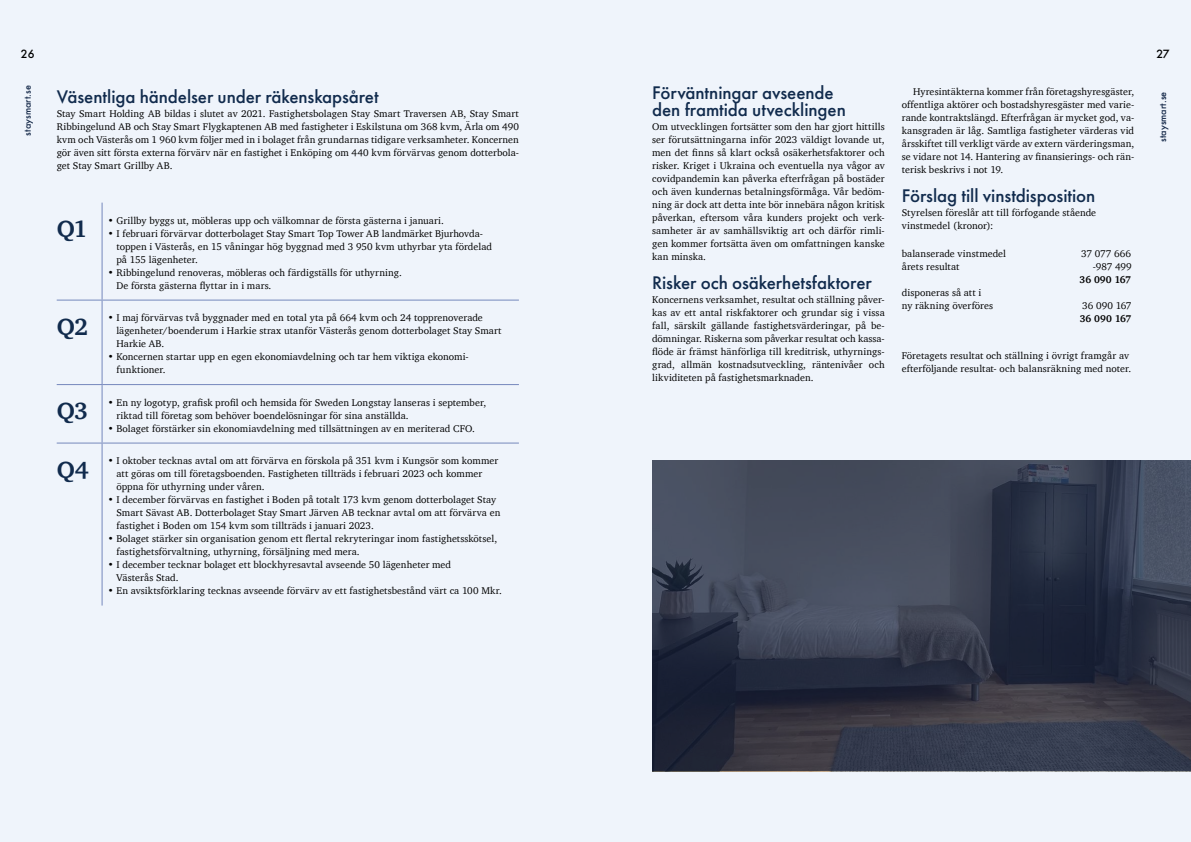
<style>
.page{position:relative;width:1191px;height:842px;background:#eff4fb}
.page>*{position:absolute;margin:0;border:0;box-sizing:border-box;transform-origin:0 0}
.t1{font:700 24px "Charter";letter-spacing:-.025em;color:#112b4d}
.t2{font:500 19px/17px "Futura PT";letter-spacing:-.005em;color:#112b4d}
.t3{font:500 11px "Futura";color:#000}
.t4{font:10px/13px "Charter";letter-spacing:.005em;color:#000}
.t5{font:700 10px "Charter";letter-spacing:-.005em;color:#000}
.t6{font:500 9px "Futura";color:#152949}
</style>
<div class="page">
<hr style="left:57px;top:300px;width:45px;height:1px;background:#7588bc">
<hr style="left:102px;top:300px;width:417px;height:1px;background:#7588bc">
<hr style="left:57px;top:443px;width:45px;height:1px;background:#7588bc">
<hr style="left:102px;top:443px;width:417px;height:1px;background:#7588bc">
<hr style="left:57px;top:384px;width:45px;height:1px;background:#7588bc">
<hr style="left:102px;top:384px;width:417px;height:1px;background:#7588bc">
<hr style="left:102px;top:203px;width:1px;height:97px;background:#7588bc">
<hr style="left:102px;top:301px;width:1px;height:83px;background:#7588bc">
<hr style="left:102px;top:385px;width:1px;height:58px;background:#7588bc">
<hr style="left:102px;top:444px;width:1px;height:161px;background:#7588bc">
<svg style="left:652px;top:461px;width:539px;height:310px"></svg>
<p class="t3" style="left:21px;top:46px;width:15px">26</p>
<p class="t6" style="left:21px;top:136px;width:52px;rotate:-90deg">staysmart.se</p>
<h2 class="t2" style="left:57px;top:88px;width:323px">Väsentliga händelser under räkenskapsåret</h2>
<p class="t4" style="left:57px;top:107px;width:464px;text-align:justify">Stay Smart Holding AB bildas i slutet av 2021. Fastighetsbolagen Stay Smart Traversen AB, Stay Smart Ribbingelund AB och Stay Smart Flygkaptenen AB med fastigheter i Eskilstuna om 368 kvm, Ärla om 490 kvm och Västerås om 1 960 kvm följer med in i bolaget från grundarnas tidigare verksamheter. Koncernen gör även sitt första externa förvärv när en fastighet i Enköping om 440 kvm förvärvas genom dotterbola&shy;get Stay Smart Grillby AB.</p>
<h1 class="t1" style="left:57px;top:208px;width:32px">Q1</h1>
<p class="t4" style="left:108px;top:214px;width:337px">• Grillby byggs ut, möbleras upp och välkomnar de första gästerna i januari.</p>
<p class="t4" style="left:116px;top:227px;width:377px;text-indent:-9px">• I februari förvärvar dotterbolaget Stay Smart Top Tower AB landmärket Bjurhovda&shy;toppen i Västerås, en 15 våningar hög byggnad med 3 950 kvm uthyrbar yta fördelad på 155 lägenheter.</p>
<p class="t4" style="left:116px;top:266px;width:287px;text-indent:-9px">• Ribbingelund renoveras, möbleras och färdigställs för uthyrning.<br>De första gästerna flyttar in i mars.</p>
<h1 class="t1" style="left:57px;top:306px;width:33px">Q2</h1>
<p class="t4" style="left:116px;top:311px;width:387px;text-indent:-9px">• I maj förvärvas två byggnader med en total yta på 664 kvm och 24 topprenoverade lägenheter/boenderum i Harkie strax utanför Västerås genom dotterbolaget Stay Smart<br>Harkie AB.</p>
<p class="t4" style="left:116px;top:350px;width:353px;text-indent:-9px">• Koncernen startar upp en egen ekonomiavdelning och tar hem viktiga ekonomi&shy;funktioner.</p>
<h1 class="t1" style="left:57px;top:390px;width:33px">Q3</h1>
<p class="t4" style="left:116px;top:396px;width:371px;text-indent:-9px">• En ny logotyp, grafisk profil och hemsida för Sweden Longstay lanseras i september, riktad till företag som behöver boendelösningar för sina anställda.</p>
<p class="t4" style="left:108px;top:422px;width:368px">• Bolaget förstärker sin ekonomiavdelning med tillsättningen av en meriterad CFO.</p>
<h1 class="t1" style="left:57px;top:449px;width:34px">Q4</h1>
<p class="t4" style="left:116px;top:454px;width:383px;text-indent:-9px">• I oktober tecknas avtal om att förvärva en förskola på 351 kvm i Kungsör som kommer att göras om till företagsboenden. Fastigheten tillträds i februari 2023 och kommer öppna för uthyrning under våren.</p>
<p class="t4" style="left:116px;top:493px;width:385px;text-indent:-9px">• I december förvärvas en fastighet i Boden på totalt 173 kvm genom dotterbolaget Stay<br>Smart Sävast AB. Dotterbolaget Stay Smart Järven AB tecknar avtal om att förvärva en fastighet i Boden om 154 kvm som tillträds i januari 2023.</p>
<p class="t4" style="left:116px;top:532px;width:382px;text-indent:-9px">• Bolaget stärker sin organisation genom ett flertal rekryteringar inom fastighetsskötsel, fastighetsförvaltning, uthyrning, försäljning med mera.</p>
<p class="t4" style="left:116px;top:558px;width:336px;text-indent:-9px">• I december tecknar bolaget ett blockhyresavtal avseende 50 lägenheter med<br>Västerås Stad.</p>
<p class="t4" style="left:108px;top:584px;width:396px">• En avsiktsförklaring tecknas avseende förvärv av ett fastighetsbestånd värt ca 100 Mkr.</p>
<h2 class="t2" style="left:652px;top:84px;width:195px">Förväntningar avseende den framtida utvecklingen</h2>
<p class="t4" style="left:652px;top:119px;width:234px;text-align:justify">Om utvecklingen fortsätter som den har gjort hittills ser förutsättningarna inför 2023 väldigt lovande ut, men det finns så klart också osäkerhetsfaktorer och risker. Kriget i Ukraina och eventuella nya vågor av covidpandemin kan påverka efterfrågan på bostäder och även kundernas betalningsförmåga. Vår bedöm&shy;ning är dock att detta inte bör innebära någon kritisk påverkan, eftersom våra kunders projekt och verk&shy;samheter är av samhällsviktig art och därför rimli&shy;gen kommer fortsätta även om omfattningen kanske kan minska.</p>
<h2 class="t2" style="left:652px;top:274px;width:221px">Risker och osäkerhetsfaktorer</h2>
<p class="t4" style="left:652px;top:292px;width:234px;text-align:justify">Koncernens verksamhet, resultat och ställning påver&shy;kas av ett antal riskfaktorer och grundar sig i vissa fall, särskilt gällande fastighetsvärderingar, på be&shy;dömningar. Riskerna som påverkar resultat och kassa&shy;flöde är främst hänförliga till kreditrisk, uthyrnings&shy;grad, allmän kostnadsutveckling, räntenivåer och likviditeten på fastighetsmarknaden.</p>
<p class="t4" style="left:901px;top:85px;width:234px;text-align:justify;text-indent:11px">Hyresintäkterna kommer från företagshyresgäster, offentliga aktörer och bostadshyresgäster med varie&shy;rande kontraktslängd. Efterfrågan är mycket god, va&shy;kansgraden är låg. Samtliga fastigheter värderas vid årsskiftet till verkligt värde av extern värderingsman, se vidare not 14. Hantering av finansierings- och rän&shy;terisk beskrivs i not 19.</p>
<h2 class="t2" style="left:901px;top:187px;width:195px">Förslag till vinstdisposition</h2>
<p class="t4" style="left:901px;top:206px;width:196px">Styrelsen föreslår att till förfogande stående vinstmedel (kronor):</p>
<p class="t4" style="left:901px;top:247px;width:106px">balanserade vinstmedel</p>
<p class="t4" style="left:1081px;top:247px;width:51px">37 077 666</p>
<p class="t4" style="left:901px;top:260px;width:59px">årets resultat</p>
<p class="t4" style="left:1092px;top:260px;width:40px">-987 499</p>
<p class="t5" style="left:1079px;top:271px;width:53px">36 090 167</p>
<p class="t4" style="left:901px;top:286px;width:93px">disponeras så att i ny räkning överföres</p>
<p class="t4" style="left:1082px;top:299px;width:51px">36 090 167</p>
<p class="t5" style="left:1079px;top:310px;width:53px">36 090 167</p>
<p class="t4" style="left:901px;top:349px;width:231px">Företagets resultat och ställning i övrigt framgår av efterföljande resultat- och balansräkning med noter.</p>
<p class="t3" style="left:1156px;top:46px;width:15px">27</p>
<p class="t6" style="left:1156px;top:142px;width:52px;rotate:-90deg">staysmart.se</p>
</div>
